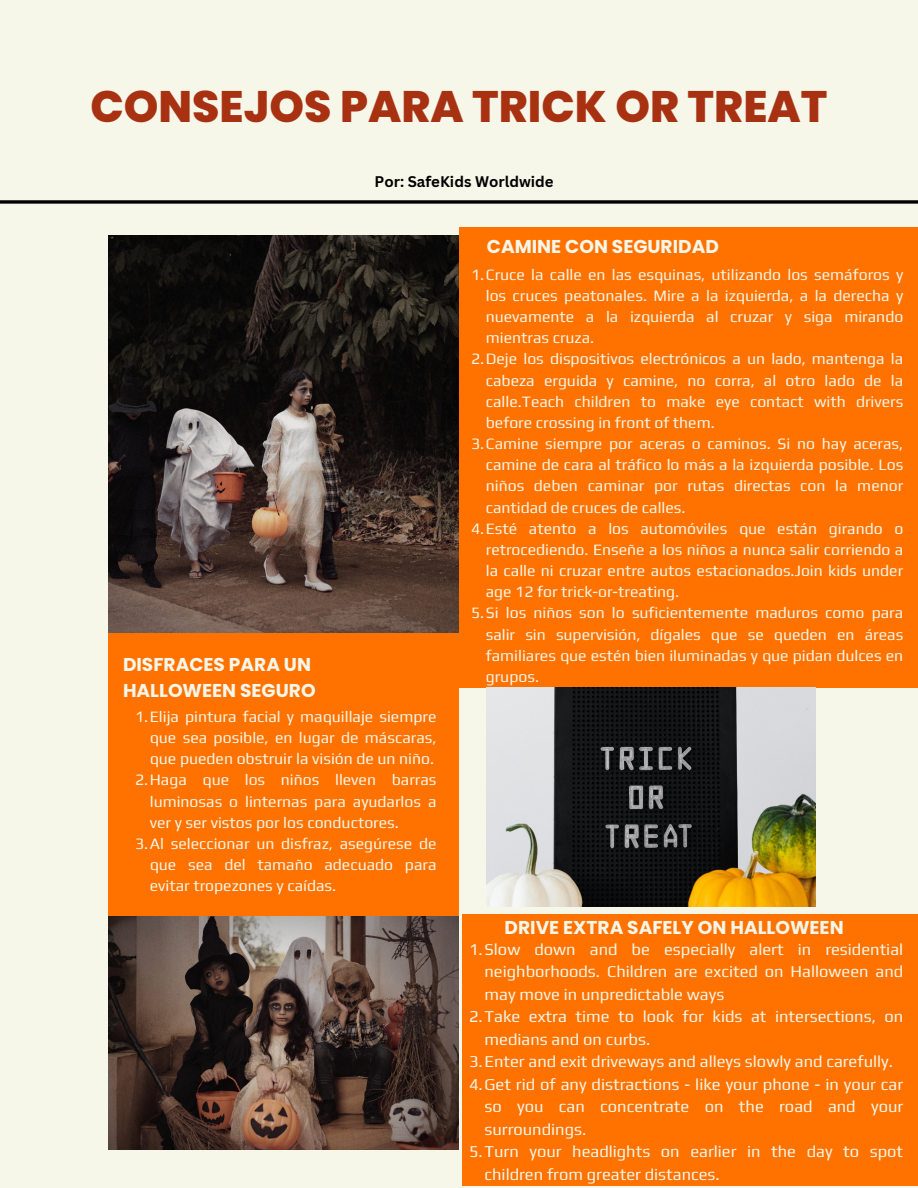
<style>
.page{position:relative;width:918px;height:1188px;background:#f6f6e9}
.page>*{position:absolute;margin:0;border:0;box-sizing:border-box;transform-origin:0 0}
.t1{font:800 44.1px "Poppins";color:#a83112}
.t2{font:700 18.6px/25.8px "Poppins";color:#f6f6e9}
.t3{font:16.5px/22.5px "Play";color:#f6f6e9;text-align:justify}
.t4{font:15.75px/21.1px "Play";color:#f6f6e9;text-align:justify}
.t5{font:700 15px "Canva Sans";color:#000}
</style>
<div class="page">
<div style="left:109px;top:627px;width:350px;height:466px;background:#ff7200"></div>
<img style="left:109px;top:235px;width:350px;height:397px">
<div style="left:462px;top:914px;width:456px;height:272px;background:#ff7200"></div>
<div style="left:459px;top:228px;width:459px;height:460px;background:#ff7200"></div>
<img style="left:487px;top:688px;width:328px;height:218px">
<img style="left:109px;top:917px;width:350px;height:233px">
<svg style="left:0;top:200px;width:918px;height:4px;background:#252524"></svg>
<p class="t1" style="left:90px;top:76px;width:738px">CONSEJOS PARA TRICK OR TREAT</p>
<p class="t2" style="left:123px;top:652px;width:194px">DISFRACES PARA UN<br>HALLOWEEN SEGURO</p>
<p class="t5" style="left:375px;top:171px;width:181px">Por: SafeKids Worldwide</p>
<p class="t2" style="left:487px;top:233px;width:234px">CAMINE CON SEGURIDAD</p>
<p class="t4" style="left:486px;top:264px;width:419px;text-indent:-15px">1.Cruce la calle en las esquinas, utilizando los semáforos y los cruces peatonales. Mire a la izquierda, a la derecha y nuevamente a la izquierda al cruzar y siga mirando mientras cruza.</p>
<p class="t4" style="left:486px;top:348px;width:419px;text-indent:-15px">2.Deje los dispositivos electrónicos a un lado, mantenga la cabeza erguida y camine, no corra, al otro lado de la calle.Teach children to make eye contact with drivers before crossing in front of them.</p>
<p class="t4" style="left:486px;top:433px;width:419px;text-indent:-15px">3.Camine siempre por aceras o caminos. Si no hay aceras, camine de cara al tráfico lo más a la izquierda posible. Los niños deben caminar por rutas directas con la menor cantidad de cruces de calles.</p>
<p class="t4" style="left:486px;top:518px;width:419px;text-indent:-15px">4.Esté atento a los automóviles que están girando o retrocediendo. Enseñe a los niños a nunca salir corriendo a la calle ni cruzar entre autos estacionados.Join kids under age 12 for trick-or-treating.</p>
<p class="t4" style="left:486px;top:602px;width:419px;text-indent:-15px">5.Si los niños son lo suficientemente maduros como para salir sin supervisión, dígales que se queden en áreas familiares que estén bien iluminadas y que pidan dulces en grupos.</p>
<p class="t4" style="left:150px;top:706px;width:288px;text-indent:-15px">1.Elija pintura facial y maquillaje siempre que sea posible, en lugar de máscaras, que pueden obstruir la visión de un niño.</p>
<p class="t4" style="left:150px;top:769px;width:288px;text-indent:-15px">2.Haga que los niños lleven barras luminosas o linternas para ayudarlos a ver y ser vistos por los conductores.</p>
<p class="t4" style="left:150px;top:833px;width:288px;text-indent:-15px">3.Al seleccionar un disfraz, asegúrese de que sea del tamaño adecuado para evitar tropezones y caídas.</p>
<p class="t2" style="left:505px;top:915px;width:341px">DRIVE EXTRA SAFELY ON HALLOWEEN</p>
<p class="t3" style="left:485px;top:938px;width:420px;text-indent:-15px">1.Slow down and be especially alert in residential neighborhoods. Children are excited on Halloween and may move in unpredictable ways</p>
<p class="t3" style="left:485px;top:1005px;width:420px;text-indent:-15px">2.Take extra time to look for kids at intersections, on medians and on curbs.</p>
<p class="t3" style="left:469px;top:1050px;width:426px">3.Enter and exit driveways and alleys slowly and carefully.</p>
<p class="t3" style="left:485px;top:1073px;width:420px;text-indent:-15px">4.Get rid of any distractions - like your phone - in your car so you can concentrate on the road and your surroundings.</p>
<p class="t3" style="left:485px;top:1140px;width:420px;text-indent:-15px">5.Turn your headlights on earlier in the day to spot children from greater distances.</p>
</div>
